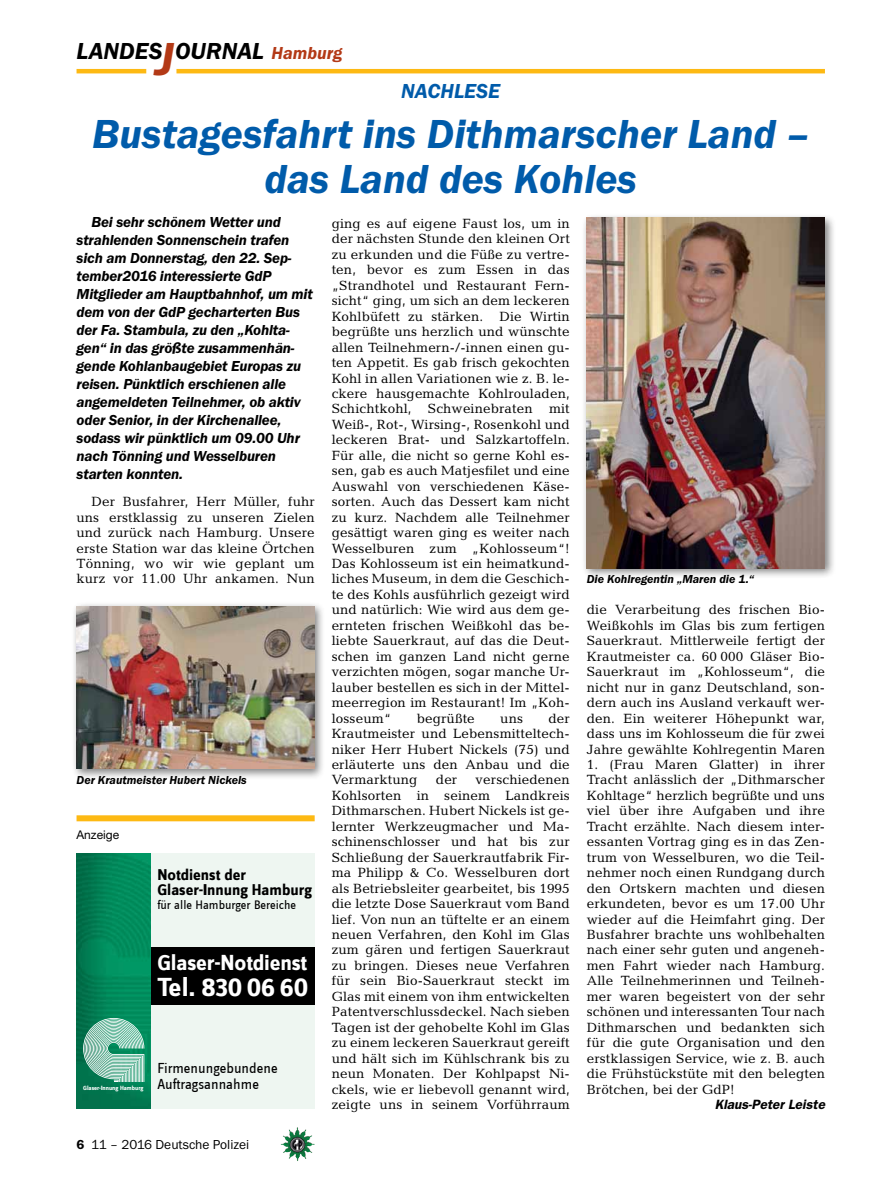
<style>
.page{position:relative;width:893px;height:1191px;background:#fff}
.page>*{position:absolute;margin:0;border:0;box-sizing:border-box;transform-origin:0 0}
._02__HEADLINE_3spalt{font:italic 600 42px/45px "Franklin Gothic Itc T";color:#005baa;text-align:center}
.t1{font:700 27px "Zine Sans Dis";color:#fff}
.t2{font:italic 600 24px "Franklin Gothic Itc T";color:#000}
.t3{font:700 22.5px "Zine Sans Dis";letter-spacing:-.01em;color:#fff}
._01__RUBRIKENZEILE_o{font:italic 600 21px "Franklin Gothic Itc T";color:#005baa}
.t4{font:700 16.2px/15px "Zine Sans Dis";color:#000}
._08__VORSPANN{font:italic 600 15px/18px "Franklin Gothic Itc T";letter-spacing:-.01em;color:#000}
.t5{font:15px "Zine Sans Dis";color:#000}
._09__GRUNDTEXT___Blo{font:13.5px/15.5px "Candida";letter-spacing:.01em;color:#000;text-align:justify}
.t6{font:13.5px "Franklin Gothic Itc T";color:#000}
._13__UNTERSCHRIFT_Ar{font:italic 600 13.5px "Franklin Gothic";color:#000}
.t7{font:12.75px "Zine Sans Dis";color:#000}
._12__BILDUNTERSCHRIF{font:italic 600 12px "Franklin Gothic Itc T";color:#000}
.t8{font:12px "Helvetica Neue";color:#000}
.t9{font:700 6.3px "Zine Sans Dis";color:#fff}
.s1{font-size:48px;color:#b33916}
.s2{font-size:18px;color:#b33916}
.s3{font-family:"The Sans"}
.s4{font-weight:600}
</style>
<div class="page">
<hr style="left:77px;top:69px;width:69px;height:4px;background:#fdb913">
<hr style="left:176px;top:69px;width:649px;height:4px;background:#fdb913">
<img style="left:281px;top:1128px;width:16px;height:24px">
<div style="left:77px;top:853px;width:238px;height:256px;background:#eef6f1"></div>
<div style="left:77px;top:947px;width:238px;height:57px;background:#000"></div>
<img style="left:77px;top:853px;width:74px;height:256px">
<svg style="left:83px;top:1018px;width:61px;height:64px;background:#78bca5"></svg>
<div style="left:77px;top:815px;width:238px;height:6px;background:#fdb913"></div>
<div style="left:71px;top:601px;width:255px;height:179px;background:#000;opacity:.5"></div>
<img style="left:77px;top:607px;width:238px;height:162px">
<div style="left:582px;top:213px;width:254px;height:366px;background:#000;opacity:.5"></div>
<img style="left:587px;top:218px;width:238px;height:350px">
<h3 class="t2" style="left:77px;top:37px;width:267px">LANDES<span class="s1">J</span>OURNAL <span class="s2">Hamburg</span></h3>
<p class="_01__RUBRIKENZEILE_o" style="left:401px;top:79px;width:101px">NACHLESE</p>
<p class="_02__HEADLINE_3spalt" style="left:92px;top:111px;width:719px">Bustagesfahrt ins Dithmarscher Land – das Land des Kohles</p>
<p class="_09__GRUNDTEXT___Blo" style="left:332px;top:216px;width:240px">ging es auf eigene Faust los, um in der nächsten Stunde den kleinen Ort zu erkunden und die Füße zu vertre&shy;ten, bevor es zum Essen in das „Strandhotel und Restaurant Fern&shy;sicht“ ging, um sich an dem leckeren Kohlbüfett zu stärken. Die Wirtin begrüßte uns herzlich und wünschte allen Teilnehmern-/-innen einen gu&shy;ten Appetit. Es gab frisch gekochten Kohl in allen Variationen wie z. B. le&shy;ckere hausgemachte Kohlrouladen, Schichtkohl, Schweinebraten mit Weiß-, Rot-, Wirsing-, Rosenkohl und leckeren Brat- und Salzkartoffeln.<br>Für alle, die nicht so gerne Kohl es&shy;sen, gab es auch Matjesfilet und eine Auswahl von verschiedenen Käse&shy;sorten. Auch das Dessert kam nicht zu kurz. Nachdem alle Teilnehmer gesättigt waren ging es weiter nach Wesselburen zum „Kohlosseum“!<br>Das Kohlosseum ist ein heimatkund&shy;liches Museum, in dem die Geschich&shy;te des Kohls ausführlich gezeigt wird und natürlich: Wie wird aus dem ge&shy;ernteten frischen Weißkohl das be&shy;liebte Sauerkraut, auf das die Deut&shy;schen im ganzen Land nicht gerne verzichten mögen, sogar manche Ur&shy;lauber bestellen es sich in der Mittel&shy;meerregion im Restaurant! Im „Koh&shy;losseum“</p>
<p class="_08__VORSPANN" style="left:77px;top:213px;width:238px;text-indent:15px">Bei sehr schönem Wetter und strahlenden Sonnenschein trafen sich am Donnerstag, den 22. Sep&shy;tember2016 interessierte GdP<br>Mitglieder am Hauptbahnhof, um mit dem von der GdP gecharterten Bus der Fa. Stambula, zu den „Kohlta&shy;gen“ in das größte zusammenhän&shy;gende Kohlanbaugebiet Europas zu reisen. Pünktlich erschienen alle angemeldeten Teilnehmer, ob aktiv oder Senior, in der Kirchenallee, sodass wir pünktlich um 09.00 Uhr nach Tönning und Wesselburen starten konnten.</p>
<p class="_09__GRUNDTEXT___Blo" style="left:77px;top:494px;width:240px;text-indent:15px">Der Busfahrer, Herr Müller, fuhr uns erstklassig zu unseren Zielen und zurück nach Hamburg. Unsere erste Station war das kleine Örtchen Tönning, wo wir wie geplant um kurz vor 11.00 Uhr ankamen. Nun</p>
<p class="_12__BILDUNTERSCHRIF" style="left:587px;top:572px;width:169px">Die Kohlregentin „Maren die 1.“</p>
<p class="_09__GRUNDTEXT___Blo" style="left:587px;top:602px;width:240px">die Verarbeitung des frischen Bio-Weißkohls im Glas bis zum fertigen Sauerkraut. Mittlerweile fertigt der Krautmeister ca. 60 000 Gläser Bio-Sauerkraut im „Kohlosseum“, die nicht nur in ganz Deutschland, son&shy;dern auch ins Ausland verkauft wer&shy;den. Ein weiterer Höhepunkt war, dass uns im Kohlosseum die für zwei Jahre gewählte Kohlregentin Maren</p>
<p class="_09__GRUNDTEXT___Blo" style="left:587px;top:756px;width:240px">1. (Frau Maren Glatter) in ihrer Tracht anlässlich der „Dithmarscher Kohltage“ herzlich begrüßte und uns viel über ihre Aufgaben und ihre Tracht erzählte. Nach diesem inter&shy;essanten Vortrag ging es in das Zen&shy;trum von Wesselburen, wo die Teil&shy;nehmer noch einen Rundgang durch den Ortskern machten und diesen erkundeten, bevor es um 17.00 Uhr wieder auf die Heimfahrt ging. Der Busfahrer brachte uns wohlbehalten nach einer sehr guten und angeneh&shy;men Fahrt wieder nach Hamburg.<br>Alle Teilnehmerinnen und Teilneh&shy;mer waren begeistert von der sehr schönen und interessanten Tour nach Dithmarschen und bedankten sich für die gute Organisation und den erstklassigen Service, wie z. B. auch die Frühstückstüte mit den belegten Brötchen, bei der GdP!</p>
<p class="_13__UNTERSCHRIFT_Ar" style="left:715px;top:1096px;width:112px">Klaus-Peter Leiste</p>
<p class="_09__GRUNDTEXT___Blo" style="left:332px;top:710px;width:240px;text-indent:217px">der Krautmeister und Lebensmitteltech&shy;niker Herr Hubert Nickels (75) und erläuterte uns den Anbau und die Vermarktung</p>
<p class="_09__GRUNDTEXT___Blo" style="left:417px;top:710px;width:59px">begrüßte</p>
<p class="_09__GRUNDTEXT___Blo" style="left:500px;top:710px;width:24px">uns</p>
<p class="_09__GRUNDTEXT___Blo" style="left:332px;top:772px;width:240px;text-indent:144px">verschiedenen Kohlsorten in seinem Landkreis Dithmarschen. Hubert Nickels ist ge&shy;lernter Werkzeugmacher und Ma&shy;schinenschlosser und hat bis zur Schließung der Sauerkrautfabrik Fir&shy;ma Philipp &amp; Co. Wesselburen dort als Betriebsleiter gearbeitet, bis 1995 die letzte Dose Sauerkraut vom Band lief. Von nun an tüftelte er an einem neuen Verfahren, den Kohl im Glas zum gären und fertigen Sauerkraut zu bringen. Dieses neue Verfahren für sein Bio-Sauerkraut steckt im Glas mit einem von ihm entwickelten Patentverschlussdeckel. Nach sieben Tagen ist der gehobelte Kohl im Glas zu einem leckeren Sauerkraut gereift und hält sich im Kühlschrank bis zu neun Monaten. Der Kohlpapst Ni&shy;ckels, wie er liebevoll genannt wird, zeigte uns in seinem Vorführraum</p>
<p class="_09__GRUNDTEXT___Blo" style="left:436px;top:772px;width:23px">der</p>
<p class="_12__BILDUNTERSCHRIF" style="left:77px;top:773px;width:172px">Der Krautmeister Hubert Nickels</p>
<p class="t8" style="left:77px;top:828px;width:44px">Anzeige</p>
<p class="t4" style="left:157px;top:867px;width:156px">Notdienst der<br>Glaser-<span class="s3">I</span>nnung Hamburg</p>
<p class="t7" style="left:157px;top:899px;width:140px">für alle Hamburger Bereiche</p>
<p class="t3" style="left:157px;top:951px;width:151px">Glaser-Notdienst</p>
<p class="t1" style="left:157px;top:972px;width:152px">Tel. 830 06 60</p>
<p class="t5" style="left:157px;top:1061px;width:122px">Firmenungebundene</p>
<p class="t9" style="left:83px;top:1084px;width:62px">Glaser-<span class="s3">I</span>nnung Hamburg</p>
<p class="t5" style="left:157px;top:1077px;width:103px">Auftragsannahme</p>
<p class="t6" style="left:77px;top:1136px;width:174px"><span class="s4">6</span> 11 – 2016 Deutsche Polizei</p>
</div>
